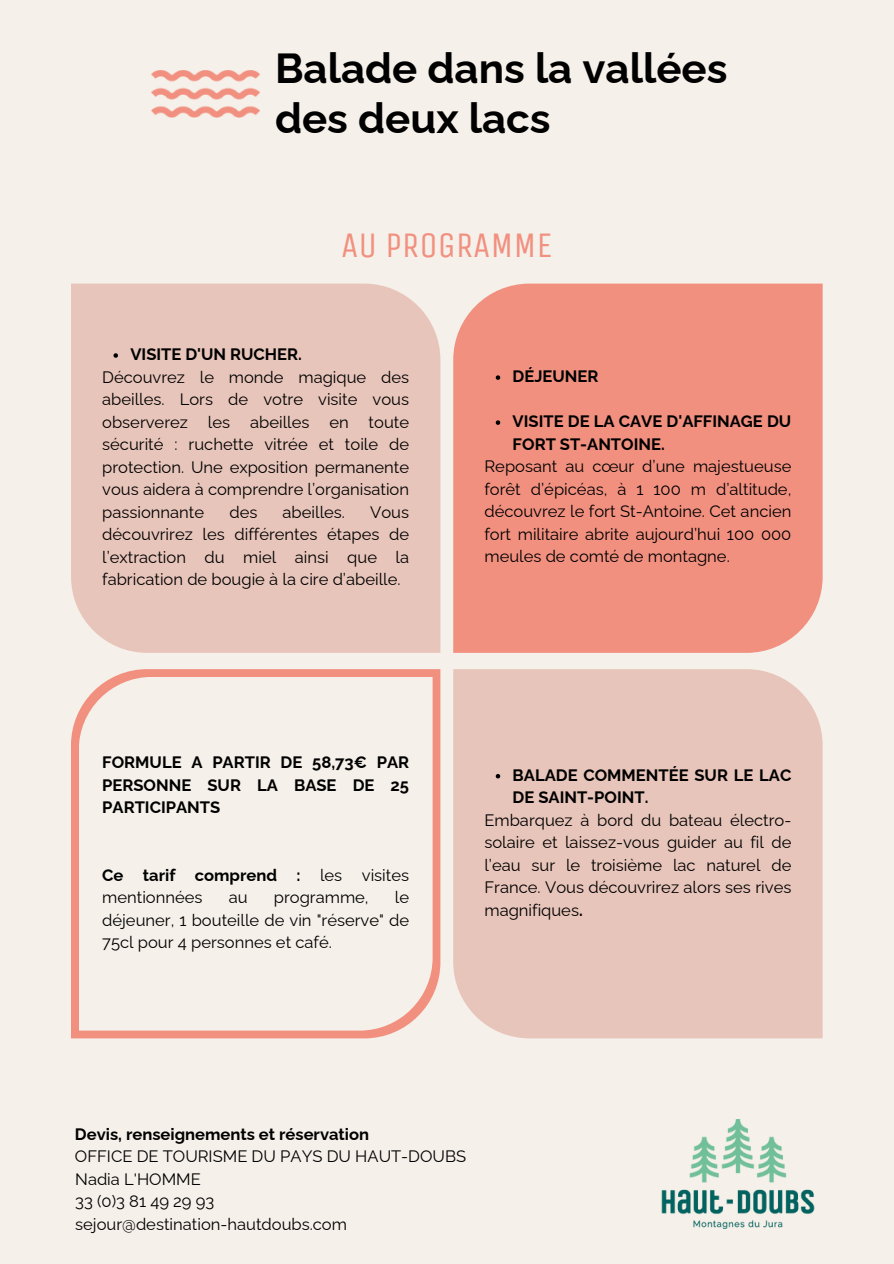
<style>
.page{position:relative;width:894px;height:1264px;background:#fff}
.page>*{position:absolute;margin:0;border:0;box-sizing:border-box;transform-origin:0 0}
.t1{font:700 42px/50.7px "Raleway";color:#000}
.t2{font:36px "Unica One";color:#f29080}
.t3{font:16.5px/22.5px "Raleway";color:#000;text-align:justify}
.t4{font:700 16.5px/22.5px "Raleway";color:#000}
.s1{font-weight:700}
</style>
<div class="page">
<div style="left:0;top:0;width:893px;height:1263px;background:#f5f0e9"></div>
<img style="left:661px;top:1119px;width:154px;height:109px">
<div style="left:71px;top:283px;width:369px;height:370px;background:#e8c5ba"></div>
<div style="left:453px;top:283px;width:369px;height:370px;background:#f29080"></div>
<div style="left:453px;top:669px;width:369px;height:369px;background:#e8c5ba"></div>
<svg style="left:71px;top:669px;width:369px;height:369px;background:#f2a193"></svg>
<svg style="left:79px;top:677px;width:353px;height:353px"></svg>
<img style="left:151px;top:70px;width:108px;height:48px">
<svg style="left:113px;top:353px;width:5px;height:5px"></svg>
<svg style="left:495px;top:375px;width:5px;height:5px"></svg>
<svg style="left:495px;top:420px;width:5px;height:5px"></svg>
<svg style="left:495px;top:774px;width:5px;height:4px"></svg>
<h3 class="t1" style="left:275px;top:43px;width:454px">Balade dans la vallées des deux lacs</h3>
<h2 class="t2" style="left:341px;top:224px;width:213px">AU PROGRAMME</h2>
<p class="t4" style="left:130px;top:343px;width:173px">VISITE D'UN RUCHER.</p>
<p class="t3" style="left:102px;top:365px;width:308px">Découvrez le monde magique des abeilles. Lors de votre visite vous observerez les abeilles en toute sécurité : ruchette vitrée et toile de protection. Une exposition permanente vous aidera à comprendre l’organisation passionnante</p>
<p class="t3" style="left:229px;top:500px;width:29px">des</p>
<p class="t3" style="left:282px;top:500px;width:64px">abeilles.</p>
<p class="t3" style="left:102px;top:500px;width:308px;text-indent:268px">Vous découvrirez les différentes étapes de l’extraction du miel ainsi que la fabrication de bougie à la cire d’abeille.</p>
<p class="t4" style="left:102px;top:751px;width:308px;text-align:justify">FORMULE A PARTIR DE 58,73€ PAR PERSONNE SUR LA BASE DE 25<br>PARTICIPANTS</p>
<p class="t3" style="left:102px;top:863px;width:308px"><span class="s1">Ce tarif comprend :</span> les visites mentionnées</p>
<p class="t3" style="left:102px;top:886px;width:308px;text-indent:292px">le déjeuner, 1 bouteille de vin "réserve" de 75cl pour 4 personnes et café.</p>
<p class="t3" style="left:229px;top:886px;width:20px">au</p>
<p class="t3" style="left:274px;top:886px;width:96px">programme,</p>
<p class="t4" style="left:512px;top:365px;width:87px">DÉJEUNER</p>
<p class="t4" style="left:512px;top:410px;width:280px">VISITE DE LA CAVE D'AFFINAGE DU<br>FORT ST-ANTOINE.</p>
<p class="t3" style="left:484px;top:455px;width:308px">Reposant au cœur d’une majestueuse forêt d’épicéas, à 1 100 m d’altitude, découvrez le fort St-Antoine. Cet ancien fort militaire abrite aujourd’hui 100 000 meules de comté de montagne.</p>
<p class="t4" style="left:512px;top:763px;width:280px">BALADE COMMENTÉE SUR LE LAC<br>DE SAINT-POINT.</p>
<p class="t3" style="left:484px;top:808px;width:308px">Embarquez à bord du bateau électro&shy;solaire et laissez-vous guider au fil de l’eau sur le troisième lac naturel de France. Vous découvrirez alors ses rives magnifiques<span class="s1">.</span></p>
<p class="t4" style="left:75px;top:1122px;width:296px">Devis, renseignements et réservation</p>
<p class="t3" style="left:75px;top:1145px;width:392px">OFFICE DE TOURISME DU PAYS DU HAUT-DOUBS</p>
<p class="t3" style="left:75px;top:1167px;width:127px">Nadia L'HOMME</p>
<p class="t3" style="left:75px;top:1190px;width:141px">33 (0)3 81 49 29 93</p>
<p class="t3" style="left:75px;top:1212px;width:273px">sejour@destination-hautdoubs.com</p>
</div>
